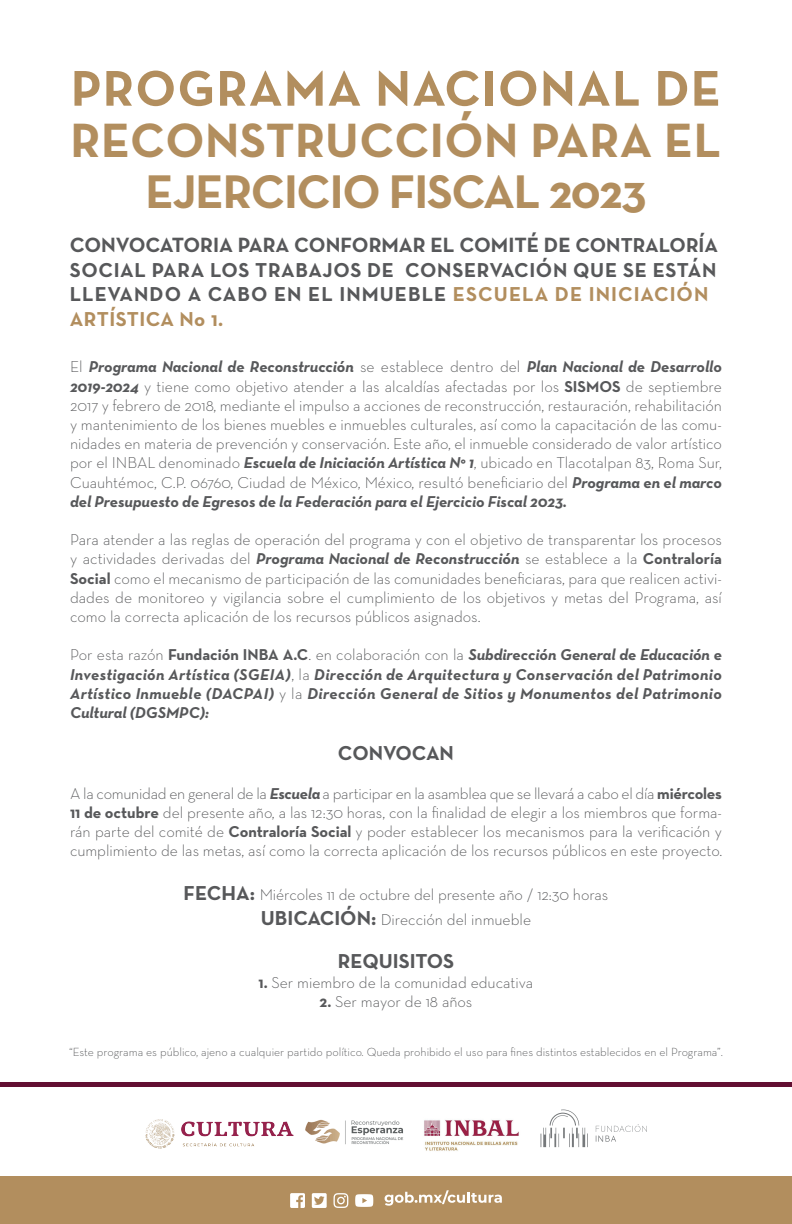
<style>
.page{position:relative;width:792px;height:1224px;background:#fff}
.page>*{position:absolute;margin:0;border:0;box-sizing:border-box;transform-origin:0 0}
.t1{font:700 51px "Neutra Text";letter-spacing:.025em;color:#b28e5e}
.t2{font:700 49px "Neutra Text";letter-spacing:.01em;color:#b28e5e}
.t3{font:700 48px "Neutra Text";letter-spacing:-.025em;color:#b28e5e}
.t4{font:700 21px "Neutra Text";color:#57585a}
.t5{font:700 20.5px/24.6px "Neutra Text";letter-spacing:.03em;color:#57585a}
.t6{font:700 20.5px "Neutra Text";color:#57585a}
.t7{font:300 16px/19.2px "Neutra Text";color:#57585a;text-align:justify}
.t8{font:italic 700 16px/19.2px "Neutra Text";letter-spacing:.025em;color:#57585a;text-align:justify}
.t9{font:300 12px "Neutra Text";color:#57585a}
.s1{font-size:20.5px}
.s2{color:#b28e5e}
.s3{font-weight:700;font-style:italic}
.s4{font-weight:700}
.s5{font-weight:300;font-style:normal}
.s6{font-style:normal}
.s7{font-weight:700;font-size:20.5px}
</style>
<div class="page">
<div style="left:0;top:1177px;width:792px;height:47px;background:#b28e5e"></div>
<svg style="left:596px;top:1124px;width:51px;height:18px"></svg>
<svg style="left:541px;top:1110px;width:47px;height:37px"></svg>
<img style="left:424px;top:1120px;width:95px;height:31px">
<img style="left:145px;top:1119px;width:149px;height:30px">
<img style="left:305px;top:1119px;width:98px;height:26px">
<svg style="left:334px;top:1193px;width:14px;height:15px"></svg>
<svg style="left:290px;top:1193px;width:15px;height:15px"></svg>
<svg style="left:312px;top:1193px;width:15px;height:15px"></svg>
<svg style="left:355px;top:1194px;width:18px;height:13px"></svg>
<svg style="left:385px;top:1190px;width:117px;height:16px"></svg>
<hr style="left:0;top:1082px;width:792px;height:4px;background:#630f32">
<h1 class="t1" style="left:71px;top:57px;width:652px">PROGRAMA NACIONAL DE</h1>
<h2 class="t2" style="left:71px;top:109px;width:652px">RECONSTRUCCIÓN PARA EL</h2>
<h3 class="t3" style="left:145px;top:161px;width:503px">EJERCICIO FISCAL 2023</h3>
<h3 class="t4" style="left:70px;top:232px;width:650px">CONVOCATORIA PARA CONFORMAR EL COMITÉ DE <span class="s1">CONTRALORÍA</span></h3>
<p class="t5" style="left:70px;top:257px;width:648px">SOCIAL PARA LOS TRABAJOS DE CONSERVACIÓN QUE SE ESTÁN<br>LLEVANDO A CABO EN EL INMUEBLE <span class="s2">ESCUELA DE INICIACIÓN<br>ARTÍSTICA No 1.</span></p>
<p class="t7" style="left:70px;top:357px;width:654px">El <span class="s3">Programa Nacional de Reconstrucción</span> se establece dentro del <span class="s3">Plan Nacional de Desarrollo 2019-2024</span> y tiene como objetivo atender a las alcaldías afectadas por los <span class="s4">SISMOS</span> de septiembre 2017 y febrero de 2018, mediante el impulso a acciones de reconstrucción, restauración, rehabilitación y mantenimiento de los bienes muebles e inmuebles culturales, así como la capacitación de las comu&shy;nidades en materia de prevención y conservación. Este año, el inmueble considerado de valor artístico por el INBAL denominado <span class="s3">Escuela de Iniciación Artística N° 1</span>, ubicado en Tlacotalpan 83, Roma Sur, Cuauhtémoc, C.P. 06760, Ciudad de México, México, resultó beneficiario del <span class="s3">Programa en el marco del Presupuesto de Egresos de la Federación para el Ejercicio Fiscal 2023.</span></p>
<p class="t7" style="left:70px;top:530px;width:653px">Para atender a las reglas de operación del programa y con el objetivo de transparentar los procesos y actividades derivadas del <span class="s3">Programa Nacional de Reconstrucción</span> se establece a la <span class="s4">Contraloría Social</span> como el mecanismo de participación de las comunidades beneficiaras, para que realicen activi&shy;dades de monitoreo y vigilancia sobre el cumplimiento de los objetivos y metas del Programa, así como la correcta aplicación de los recursos públicos asignados.</p>
<p class="t8" style="left:70px;top:645px;width:654px"><span class="s5">Por esta razón</span> <span class="s6">Fundación INBA A.C</span><span class="s5">. en colaboración con la</span> Subdirección General de Educación e Investigación Artística (SGEIA)<span class="s5">, la</span> Dirección de Arquitectura y Conservación del Patrimonio Artístico Inmueble (DACPAI) <span class="s5">y la</span> Dirección General de Sitios y Monumentos del Patrimonio Cultural (DGSMPC):</p>
<p class="t6" style="left:338px;top:740px;width:118px">CONVOCAN</p>
<p class="t7" style="left:70px;top:783px;width:654px">A la comunidad en general de la <span class="s3">Escuela</span> a participar en la asamblea que se llevará a cabo el día <span class="s4">miércoles 11 de octubre</span> del presente año, a las 12:30 horas, con la finalidad de elegir a los miembros que forma&shy;rán parte del comité de <span class="s4">Contraloría Social</span> y poder establecer los mecanismos para la verificación y cumplimiento de las metas, así como la correcta aplicación de los recursos públicos en este proyecto.</p>
<p class="t7" style="left:184px;top:882px;width:426px;line-height:24.6px;text-align:center"><span class="s7">FECHA:</span> Miércoles 11 de octubre del presente año / 12:30 horas<br><span class="s7">UBICACIÓN:</span> Dirección del inmueble</p>
<p class="t6" style="left:338px;top:949px;width:118px">REQUISITOS</p>
<p class="t7" style="left:259px;top:972px;width:276px"><span class="s4">1.</span> Ser miembro de la comunidad educativa</p>
<p class="t7" style="left:320px;top:991px;width:154px"><span class="s4">2.</span> Ser mayor de 18 años</p>
<p class="t9" style="left:69px;top:1045px;width:656px">“Este programa es público, ajeno a cualquier partido político. Queda prohibido el uso para fines distintos establecidos en el Programa”.</p>
</div>
